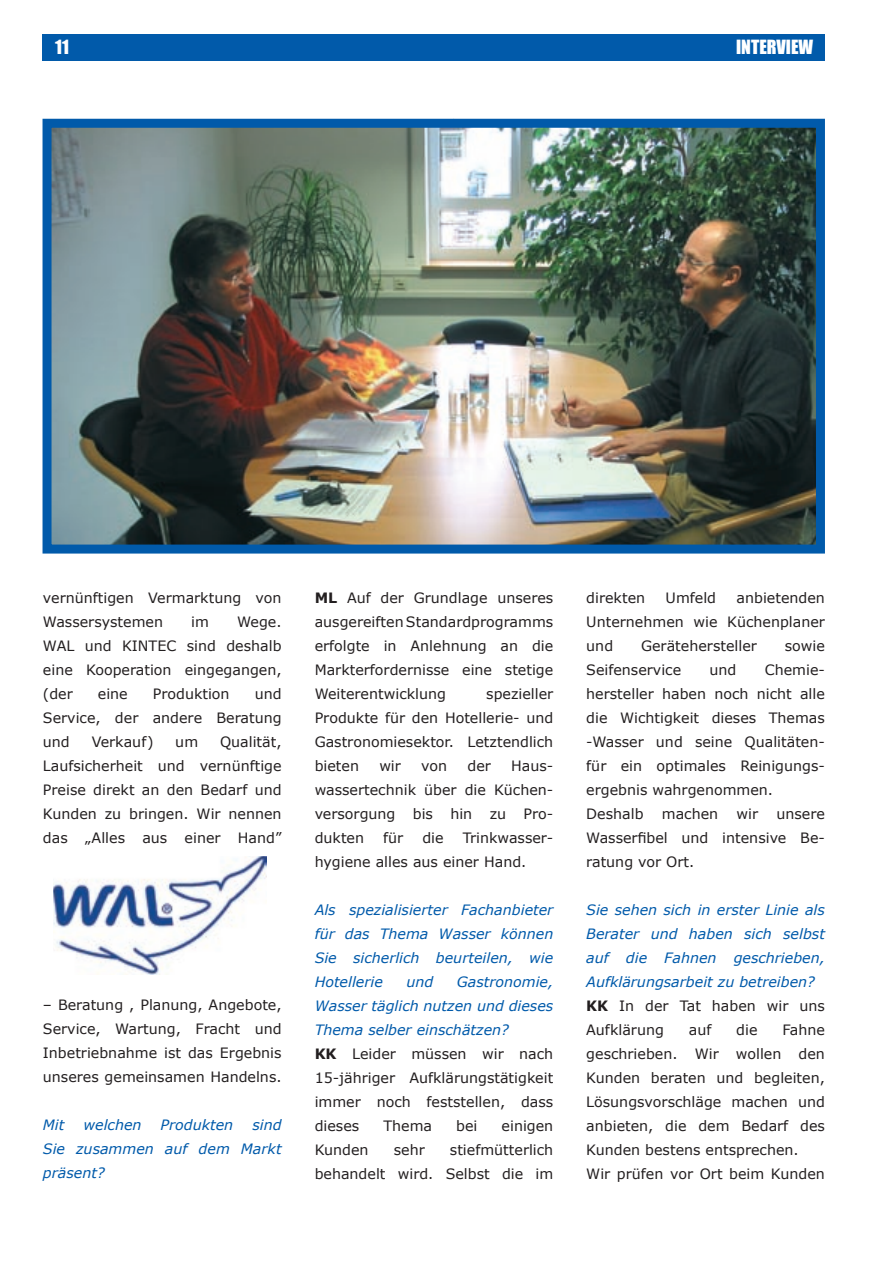
<style>
.page{position:relative;width:893px;height:1263px;background:#fff}
.page>*{position:absolute;margin:0;border:0;box-sizing:border-box;transform-origin:0 0}
.t1{font:18px "Impact";color:#fff}
.t2{font:14.25px/24px "Verdana";color:#231f20;text-align:justify}
.t3{font:italic 14.25px/24px "Verdana";color:#015aaa;text-align:justify}
.s1{font-weight:700}
.s2{font-style:italic;color:#015aaa}
.s3{font-weight:700;font-style:normal;color:#231f20}
.s4{font-style:normal;color:#231f20}
</style>
<div class="page">
<div style="left:43px;top:34px;width:782px;height:26px;background:#015aaa"></div>
<img style="left:43px;top:119px;width:782px;height:435px">
<img style="left:54px;top:856px;width:212px;height:118px">
<p class="t1" style="left:55px;top:36px;width:15px">11</p>
<p class="t1" style="left:736px;top:36px;width:79px">INTERVIEW</p>
<p class="t2" style="left:43px;top:585px;width:240px">vernünftigen Vermarktung von<br>Wassersystemen</p>
<p class="t2" style="left:191px;top:609px;width:19px">im</p>
<p class="t2" style="left:43px;top:609px;width:240px;text-indent:194px">Wege.<br>WAL und KINTEC sind deshalb eine Kooperation eingegangen, (der</p>
<p class="t2" style="left:43px;top:681px;width:240px;text-indent:212px">und Service, der andere Beratung und</p>
<p class="t2" style="left:98px;top:681px;width:31px">eine</p>
<p class="t2" style="left:153px;top:681px;width:78px">Produktion</p>
<p class="t2" style="left:92px;top:729px;width:63px">Verkauf)</p>
<p class="t2" style="left:175px;top:729px;width:24px">um</p>
<p class="t2" style="left:43px;top:729px;width:240px;text-indent:177px">Qualität, Laufsicherheit und vernünftige Preise direkt an den Bedarf und Kunden zu bringen. Wir nennen das „Alles aus einer Hand”</p>
<p class="t2" style="left:43px;top:992px;width:240px">– Beratung , Planung, Angebote, Service, Wartung, Fracht und Inbetriebnahme ist das Ergebnis unseres gemeinsamen Handelns.</p>
<p class="t3" style="left:43px;top:1112px;width:23px">Mit</p>
<p class="t3" style="left:84px;top:1112px;width:60px">welchen</p>
<p class="t3" style="left:161px;top:1112px;width:74px">Produkten</p>
<p class="t3" style="left:43px;top:1112px;width:240px;text-indent:209px">sind Sie zusammen auf dem Markt präsent?</p>
<p class="t2" style="left:315px;top:585px;width:240px"><span class="s1">ML</span> Auf der Grundlage unseres ausgereiften Standardprogramms erfolgte in Anlehnung an die Markterfordernisse eine stetige Weiterentwicklung</p>
<p class="t2" style="left:315px;top:681px;width:240px;text-indent:172px">spezieller Produkte für den Hotellerie- und Gastronomiesektor. Letztendlich bieten</p>
<p class="t2" style="left:379px;top:753px;width:23px">wir</p>
<p class="t2" style="left:421px;top:753px;width:27px">von</p>
<p class="t2" style="left:467px;top:753px;width:25px">der</p>
<p class="t2" style="left:315px;top:753px;width:240px;text-indent:196px">Haus&shy;wassertechnik über die Küchen&shy;versorgung bis hin zu Pro&shy;dukten</p>
<p class="t2" style="left:383px;top:825px;width:22px">für</p>
<p class="t2" style="left:422px;top:825px;width:23px">die</p>
<p class="t2" style="left:315px;top:825px;width:240px;text-indent:148px">Trinkwasser&shy;hygiene alles aus einer Hand.</p>
<p class="t3" style="left:315px;top:897px;width:240px">Als spezialisierter Fachanbieter für das Thema Wasser können Sie sicherlich beurteilen, wie Hotellerie</p>
<p class="t3" style="left:406px;top:969px;width:28px">und</p>
<p class="t2" style="left:315px;top:969px;width:240px;text-align:left;text-indent:142px"><span class="s2">Gastronomie,<br>Wasser täglich nutzen und dieses<br>Thema selber einschätzen?<br></span><span class="s1">KK</span> Leider müssen wir nach<br>15-jähriger Aufklärungstätigkeit immer noch feststellen, dass dieses</p>
<p class="t2" style="left:383px;top:1113px;width:50px">Thema</p>
<p class="t2" style="left:456px;top:1113px;width:23px">bei</p>
<p class="t2" style="left:502px;top:1113px;width:53px">einigen</p>
<p class="t2" style="left:315px;top:1137px;width:240px;text-align:right">stiefmütterlich<br>behandelt wird. Selbst die im</p>
<p class="t2" style="left:315px;top:1137px;width:55px">Kunden</p>
<p class="t2" style="left:394px;top:1137px;width:33px">sehr</p>
<p class="t2" style="left:586px;top:585px;width:60px">direkten</p>
<p class="t2" style="left:666px;top:585px;width:52px">Umfeld</p>
<p class="t2" style="left:586px;top:585px;width:240px;text-indent:150px">anbietenden Unternehmen wie Küchenplaner und</p>
<p class="t2" style="left:641px;top:633px;width:117px">Gerätehersteller</p>
<p class="t2" style="left:785px;top:633px;width:42px">sowie</p>
<p class="t2" style="left:586px;top:657px;width:96px">Seifenservice</p>
<p class="t2" style="left:709px;top:657px;width:28px">und</p>
<p class="t2" style="left:586px;top:657px;width:240px;text-align:left;text-indent:178px">Chemie&shy;hersteller haben noch nicht alle die Wichtigkeit dieses Themas -Wasser und seine Qualitäten&shy;für ein optimales Reinigungs&shy;ergebnis wahrgenommen.<br>Deshalb</p>
<p class="t2" style="left:662px;top:801px;width:58px">machen</p>
<p class="t2" style="left:736px;top:801px;width:23px">wir</p>
<p class="t2" style="left:586px;top:801px;width:240px;text-indent:190px">unsere Wasserfibel und intensive Be&shy;ratung vor Ort.</p>
<p class="t3" style="left:586px;top:897px;width:240px;text-align:left">Sie sehen sich in erster Linie als<br>Berater und haben sich selbst auf die Fahnen geschrieben,<br>Aufklärungsarbeit zu betreiben?<br><span class="s3">KK</span> <span class="s4">In der Tat haben wir uns<br>Aufklärung</span></p>
<p class="t2" style="left:689px;top:1017px;width:24px">auf</p>
<p class="t2" style="left:736px;top:1017px;width:23px">die</p>
<p class="t2" style="left:586px;top:1017px;width:240px;text-align:left;text-indent:196px">Fahne geschrieben. Wir wollen den<br>Kunden beraten und begleiten,<br>Lösungsvorschläge machen und anbieten, die dem Bedarf des<br>Kunden bestens entsprechen.<br>Wir prüfen vor Ort beim Kunden</p>
</div>
